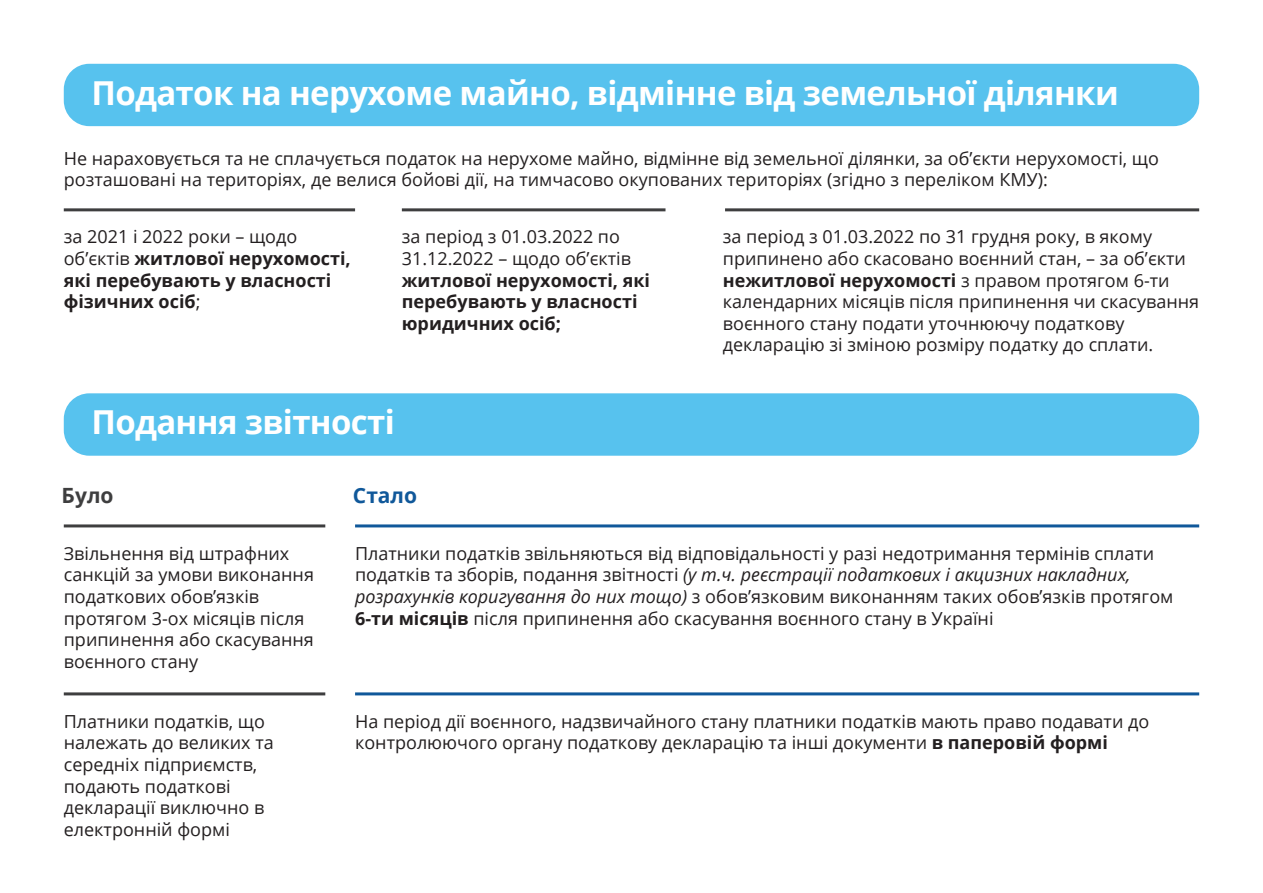
<style>
.page{position:relative;width:1263px;height:893px;background:#fff}
.page>*{position:absolute;margin:0;border:0;box-sizing:border-box;transform-origin:0 0}
.Head_1{font:700 33px "Open Sans";letter-spacing:-.02em;color:#fff}
.Second_title{font:700 21px "Open Sans";color:#10589a}
.Second_title-2{font:700 21px "Open Sans";color:#3e3e3f}
.t1{font:18px/21.6px "Open Sans";color:#231f20}
.t2{font:700 18px/21.6px "Open Sans";color:#231f20}
.s1{font-weight:400}
.s2{font-weight:700}
.s3{font-style:italic}
</style>
<div class="page">
<div style="left:64px;top:64px;width:1135px;height:62px;background:#57c2ee;border-radius:26px"></div>
<hr style="left:64px;top:208px;width:291px;height:3px;background:#3e3e3f">
<hr style="left:402px;top:208px;width:263px;height:3px;background:#3e3e3f">
<hr style="left:725px;top:208px;width:474px;height:3px;background:#3e3e3f">
<hr style="left:64px;top:524px;width:261px;height:3px;background:#3e3e3f">
<hr style="left:64px;top:692px;width:261px;height:3px;background:#3e3e3f">
<hr style="left:355px;top:524px;width:844px;height:3px;background:#10589a">
<hr style="left:355px;top:692px;width:844px;height:3px;background:#10589a">
<div style="left:64px;top:393px;width:1135px;height:63px;background:#57c2ee;border-radius:26px"></div>
<p class="Head_1" style="left:91px;top:69px;width:1029px">Податок на нерухоме майно, відмінне від земельної ділянки</p>
<p class="t1" style="left:64px;top:147px;width:1097px">Не нараховується та не сплачується податок на нерухоме майно, відмінне від земельної ділянки, за об’єкти нерухомості, що розташовані на територіях, де велися бойові дії, на тимчасово окупованих територіях (згідно з переліком КМУ):</p>
<p class="t2" style="left:64px;top:226px;width:288px"><span class="s1">за 2021 і 2022 роки – щодо об’єктів</span> житлової нерухомості, які перебувають у власності фізичних осіб<span class="s1">;</span></p>
<p class="t2" style="left:402px;top:226px;width:250px"><span class="s1">за період з 01.03.2022 по<br>31.12.2022 – щодо об’єктів </span>житлової нерухомості, які перебувають у власності юридичних осіб;</p>
<p class="t1" style="left:723px;top:226px;width:478px">за період з 01.03.2022 по 31 грудня року, в якому припинено або скасовано воєнний стан, – за об’єкти <span class="s2">нежитлової нерухомості</span> з правом протягом 6-ти календарних місяців після припинення чи скасування воєнного стану подати уточнюючу податкову декларацію зі зміною розміру податку до сплати.</p>
<p class="Head_1" style="left:91px;top:399px;width:305px">Подання звітності</p>
<p class="Second_title-2" style="left:62px;top:480px;width:53px">Було</p>
<p class="Second_title" style="left:353px;top:480px;width:66px">Стало</p>
<p class="t1" style="left:64px;top:542px;width:252px">Звільнення від штрафних санкцій за умови виконання податкових обов’язків протягом 3-ох місяців після припинення або скасування воєнного стану</p>
<p class="t1" style="left:64px;top:710px;width:211px">Платники податків, що належать до великих та середніх підприємств, подають податкові декларації виключно в електронній формі</p>
<p class="t1" style="left:355px;top:542px;width:820px">Платники податків звільняються від відповідальності у разі недотримання термінів сплати податків та зборів, подання звітності <span class="s3">(у т.ч. реєстрації податкових і акцизних накладних, розрахунків коригування до них тощо)</span> з обов’язковим виконанням таких обов’язків протягом <span class="s2">6-ти місяців</span> після припинення або скасування воєнного стану в Україні</p>
<p class="t1" style="left:355px;top:710px;width:796px">На період дії воєнного, надзвичайного стану платники податків мають право подавати до контролюючого органу податкову декларацію та інші документи <span class="s2">в паперовій формі</span></p>
</div>
